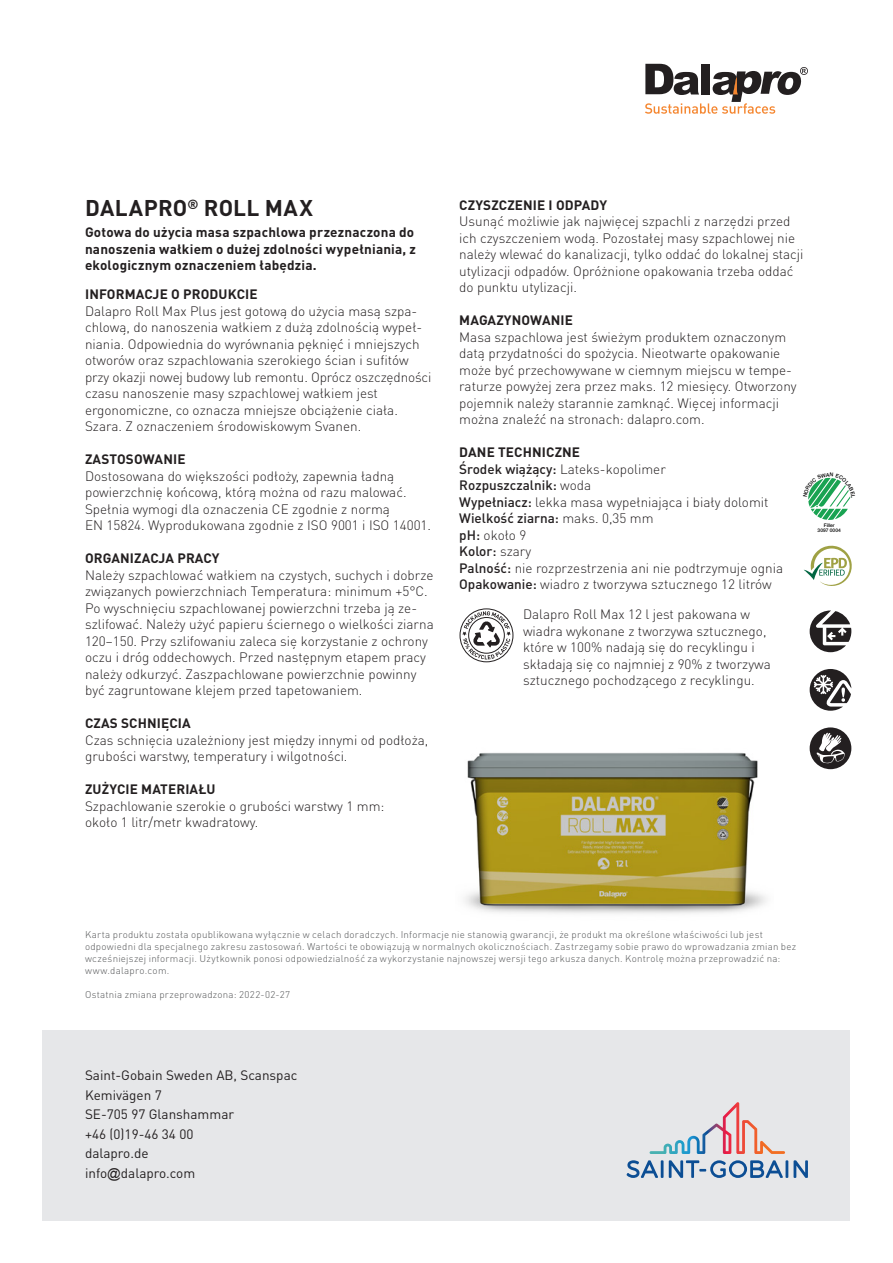
<style>
.page{position:relative;width:893px;height:1263px;background:#fff}
.page>*{position:absolute;margin:0;border:0;box-sizing:border-box;transform-origin:0 0}
.Underrubrik{font:700 22.5px "DIN Pro";letter-spacing:.01em;color:#231f20}
.Bröd{font:300 13.5px/16.5px "DIN Pro";color:#231f20}
.Bröd-2{font:700 13.5px/16.5px "DIN Pro";letter-spacing:.015em;color:#231f20}
.Underrubrik-2{font:700 13.5px "DIN Pro";letter-spacing:.01em;color:#231f20}
.Text{font:13.5px "DIN Pro";color:#231f20}
.Bröd-3{font:500 13.5px "DIN Pro";color:#231f20}
.Bröd-4{font:300 9.75px/12px "DIN Pro";letter-spacing:.025em;color:#545557}
.t1{font:500 4.95px/5.8px "Helvetica Neue";color:#000001;text-align:center}
.s1{font-weight:500}
.s2{font-weight:300}
.s3{font-family:"Arial"}
</style>
<div class="page">
<div style="left:43px;top:1029px;width:807px;height:191px;background:#e6e7e9"></div>
<svg style="left:627px;top:1160px;width:36px;height:18px"></svg>
<svg style="left:669px;top:1160px;width:114px;height:18px"></svg>
<hr style="left:785px;top:1160px;width:3px;height:18px;background:#0c4e94">
<svg style="left:794px;top:1160px;width:14px;height:18px"></svg>
<svg style="left:650px;top:1102px;width:135px;height:52px"></svg>
<svg style="left:645px;top:64px;width:163px;height:50px"></svg>
<svg style="left:810px;top:669px;width:41px;height:42px"></svg>
<svg style="left:810px;top:610px;width:41px;height:42px"></svg>
<svg style="left:810px;top:727px;width:41px;height:42px"></svg>
<svg style="left:804px;top:546px;width:48px;height:40px"></svg>
<svg style="left:460px;top:608px;width:53px;height:54px"></svg>
<img style="left:465px;top:752px;width:301px;height:162px">
<svg style="left:808px;top:477px;width:43px;height:43px"></svg>
<p class="Underrubrik" style="left:85px;top:193px;width:229px">DALAPRO<sup>®</sup> ROLL MAX</p>
<p class="Bröd-2" style="left:85px;top:224px;width:332px">Gotowa do użycia masa szpachlowa przeznaczona do nanoszenia wałkiem o dużej zdolności wypełniania, z ekologicznym oznaczeniem łabędzia.</p>
<p class="Underrubrik-2" style="left:85px;top:285px;width:174px">INFORMACJE O PRODUKCIE</p>
<p class="Bröd" style="left:85px;top:302px;width:348px">Dalapro Roll Max Plus jest gotową do użycia masą szpa&shy;chlową, do nanoszenia wałkiem z dużą zdolnością wypeł&shy;niania. Odpowiednia do wyrównania pęknięć i mniejszych otworów oraz szpachlowania szerokiego ścian i sufitów przy okazji nowej budowy lub remontu. Oprócz oszczędności czasu nanoszenie masy szpachlowej wałkiem jest ergonomiczne, co oznacza mniejsze obciążenie ciała.<br>Szara. Z oznaczeniem środowiskowym Svanen.</p>
<p class="Underrubrik-2" style="left:85px;top:450px;width:102px">ZASTOSOWANIE</p>
<p class="Bröd" style="left:85px;top:467px;width:348px">Dostosowana do większości podłoży, zapewnia ładną powierzchnię końcową, którą można od razu malować.<br>Spełnia wymogi dla oznaczenia CE zgodnie z normą<br>EN 15824. Wyprodukowana zgodnie z ISO 9001 i ISO 14001.</p>
<p class="Underrubrik-2" style="left:85px;top:549px;width:136px">ORGANIZACJA PRACY</p>
<p class="Bröd" style="left:85px;top:566px;width:350px">Należy szpachlować wałkiem na czystych, suchych i dobrze związanych powierzchniach Temperatura: minimum +5°C.</p>
<p class="Bröd" style="left:85px;top:599px;width:350px">Po wyschnięciu szpachlowanej powierzchni trzeba ją ze&shy;szlifować. Należy użyć papieru ściernego o wielkości ziarna 120–150. Przy szlifowaniu zaleca się korzystanie z ochrony oczu i dróg oddechowych. Przed następnym etapem pracy należy odkurzyć. Zaszpachlowane powierzchnie powinny być zagruntowane klejem przed tapetowaniem.</p>
<p class="Underrubrik-2" style="left:85px;top:714px;width:107px">CZAS SCHNIĘCIA</p>
<p class="Bröd" style="left:85px;top:731px;width:345px">Czas schnięcia uzależniony jest między innymi od podłoża, grubości warstwy, temperatury i wilgotności.</p>
<p class="Underrubrik-2" style="left:85px;top:780px;width:132px">ZUŻYCIE MATERIAŁU</p>
<p class="Bröd" style="left:85px;top:797px;width:301px">Szpachlowanie szerokie o grubości warstwy 1 mm: około 1 litr/metr kwadratowy.</p>
<p class="Bröd-2" style="left:459px;top:196px;width:149px">CZYSZCZENIE I ODPADY</p>
<p class="Bröd" style="left:459px;top:212px;width:346px">Usunąć możliwie jak najwięcej szpachli z narzędzi przed ich czyszczeniem wodą. Pozostałej masy szpachlowej nie należy wlewać do kanalizacji, tylko oddać do lokalnej stacji utylizacji odpadów. Opróżnione opakowania trzeba oddać do punktu utylizacji.</p>
<p class="Underrubrik-2" style="left:459px;top:311px;width:115px">MAGAZYNOWANIE</p>
<p class="Bröd" style="left:459px;top:328px;width:339px">Masa szpachlowa jest świeżym produktem oznaczonym datą przydatności do spożycia. Nieotwarte opakowanie może być przechowywane w ciemnym miejscu w tempe&shy;raturze powyżej zera przez maks. 12 miesięcy. Otworzony pojemnik należy starannie zamknąć. Więcej informacji można znaleźć na stronach: dalapro.com.</p>
<p class="Underrubrik-2" style="left:459px;top:443px;width:122px">DANE TECHNICZNE</p>
<p class="Bröd" style="left:459px;top:460px;width:208px"><span class="s1">Środek wiążący:</span> Lateks-kopolimer</p>
<p class="Bröd-3" style="left:459px;top:476px;width:133px">Rozpuszczalnik: <span class="s2">woda</span></p>
<p class="Bröd" style="left:459px;top:493px;width:311px"><span class="s1">Wypełniacz:</span> lekka masa wypełniająca i biały dolomit</p>
<p class="Bröd-3" style="left:459px;top:509px;width:196px">Wielkość ziarna: <span class="s2">maks. 0,35 mm</span></p>
<p class="Bröd" style="left:459px;top:526px;width:69px"><span class="s1">pH:</span> około 9</p>
<p class="Bröd-3" style="left:459px;top:542px;width:73px">Kolor: <span class="s2">szary</span></p>
<p class="Bröd" style="left:459px;top:559px;width:325px"><span class="s1">Palność:</span> nie rozprzestrzenia ani nie podtrzymuje ognia</p>
<p class="Bröd" style="left:459px;top:575px;width:314px"><span class="s1">Opakowanie:</span> wiadro z tworzywa sztucznego 12 litrów</p>
<p class="Bröd" style="left:523px;top:605px;width:249px">Dalapro Roll Max 12 l jest pakowana w wiadra wykonane z tworzywa sztucznego, które w 100% nadają się do recyklingu i składają się co najmniej z 90% z tworzywa sztucznego pochodzącego z recyklingu.</p>
<p class="t1" style="left:818px;top:521px;width:25px">Filler<br>3097 0004</p>
<p class="Bröd-4" style="left:85px;top:928px;width:713px">Karta produktu została opublikowana wyłącznie w celach doradczych. Informacje nie stanowią gwarancji, że produkt ma określone właściwości lub jest odpowiedni dla specjalnego zakresu zastosowań. Wartości te obowiązują w normalnych okolicznościach. Zastrzegamy sobie prawo do wprowadzania zmian bez wcześniejszej informacji. Użytkownik ponosi odpowiedzialność za wykorzystanie najnowszej wersji tego arkusza danych. Kontrolę można przeprowadzić na: www.dalapro.com.</p>
<p class="Bröd-4" style="left:85px;top:988px;width:207px">Ostatnia zmiana przeprowadzona: 2022-02-27</p>
<p class="Text" style="left:85px;top:1066px;width:214px">Saint-Gobain Sweden AB, Scanspac</p>
<p class="Text" style="left:85px;top:1086px;width:78px">Kemivägen 7</p>
<p class="Text" style="left:85px;top:1105px;width:151px">SE-705 97 Glanshammar</p>
<p class="Text" style="left:85px;top:1125px;width:110px">+46 (0)19-46 34 00</p>
<p class="Text" style="left:85px;top:1144px;width:65px">dalapro.de</p>
<p class="Text" style="left:85px;top:1164px;width:112px">info<span class="s3">@</span>dalapro.com</p>
</div>
